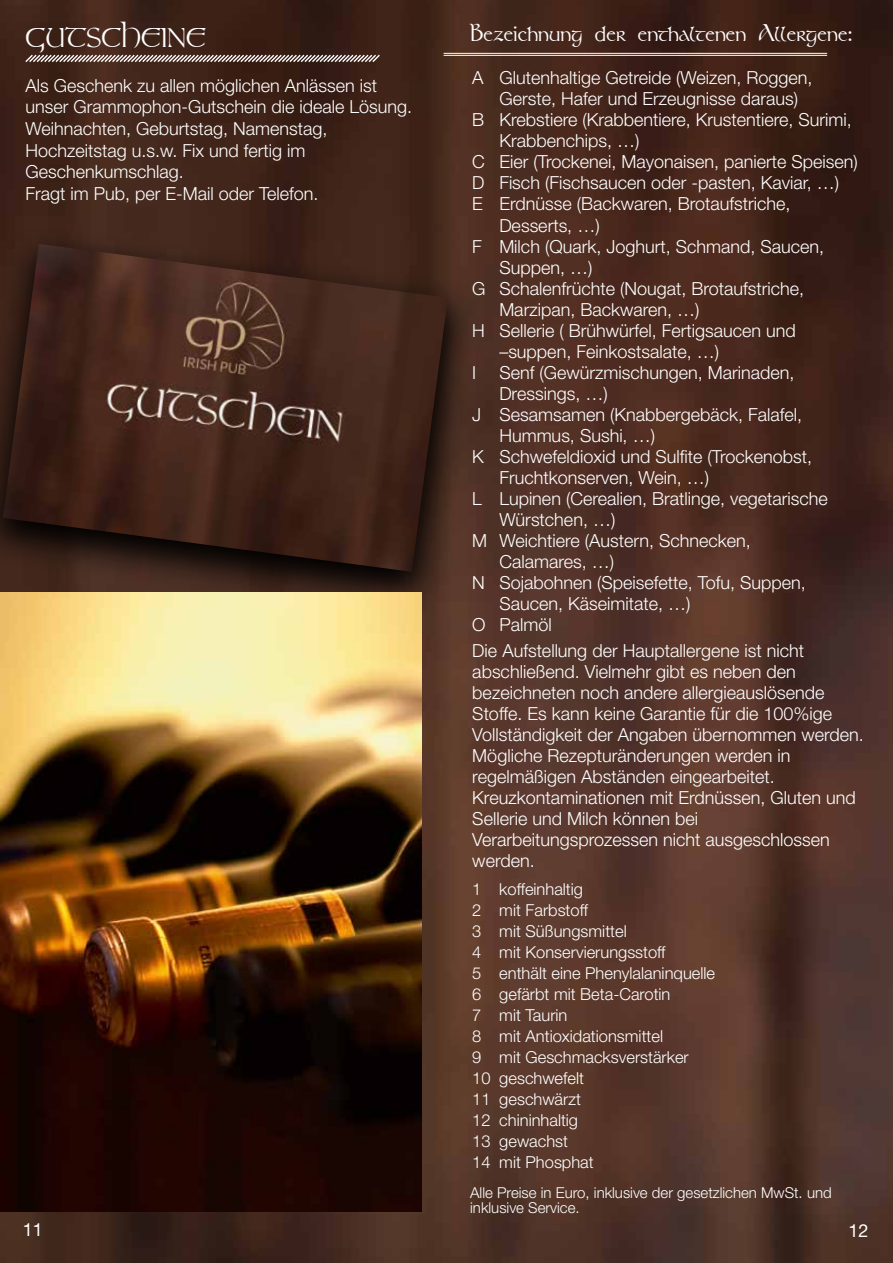
<style>
.page{position:relative;width:893px;height:1263px;background:#fff}
.page>*{position:absolute;margin:0;border:0;box-sizing:border-box;transform-origin:0 0}
.t1{font:27px "Stonehenge";color:#fff}
.t2{font:24px "Stonehenge";color:#fff}
.t3{font:300 18px/21px "Helvetica Neue";color:#fff}
.t4{font:18px "Helvetica Neue";color:#fff}
.t5{font:300 16.5px/21px "Helvetica Neue";color:#fff}
.t6{font:300 15px/15px "Helvetica Neue";color:#fff}
</style>
<div class="page">
<img style="left:0;top:0;width:893px;height:1263px">
<hr style="left:444px;top:53px;width:383px;height:1px;background:#fff">
<hr style="left:444px;top:55px;width:383px;height:1px;background:#fff">
<svg style="left:0;top:228px;width:479px;height:390px;background:#452a1f"></svg>
<img style="left:3px;top:244px;width:445px;height:328px">
<svg style="left:24px;top:53px;width:357px;height:11px;background:#77645d"></svg>
<img style="left:0;top:592px;width:421px;height:619px">
<h1 class="t1" style="left:25px;top:21px;width:183px">GUTSCHEINE</h1>
<p class="t3" style="left:25px;top:74px;width:388px;line-height:21.6px">Als Geschenk zu allen möglichen Anlässen ist unser Grammophon-Gutschein die ideale Lösung.<br>Weihnachten, Geburtstag, Namenstag, Hochzeitstag u.s.w. Fix und fertig im Geschenkumschlag.<br>Fragt im Pub, per E-Mail oder Telefon.</p>
<p class="t4" style="left:23px;top:1219px;width:22px">11</p>
<h2 class="t2" style="left:470px;top:18px;width:384px">Bezeichnung der enthaltenen Allergene:</h2>
<p class="t3" style="left:472px;top:67px;width:342px">A Glutenhaltige Getreide (Weizen, Roggen,</p>
<p class="t3" style="left:499px;top:88px;width:300px">Gerste, Hafer und Erzeugnisse daraus)</p>
<p class="t3" style="left:472px;top:109px;width:381px">B Krebstiere (Krabbentiere, Krustentiere, Surimi,</p>
<p class="t3" style="left:499px;top:130px;width:142px">Krabbenchips, …)</p>
<p class="t3" style="left:472px;top:151px;width:387px">C Eier (Trockenei, Mayonaisen, panierte Speisen)</p>
<p class="t3" style="left:472px;top:172px;width:368px">D Fisch (Fischsaucen oder -pasten, Kaviar, …)</p>
<p class="t3" style="left:472px;top:193px;width:320px">E Erdnüsse (Backwaren, Brotaufstriche,</p>
<p class="t3" style="left:499px;top:214px;width:102px">Desserts, …)</p>
<p class="t3" style="left:472px;top:235px;width:353px">F Milch (Quark, Joghurt, Schmand, Saucen,</p>
<p class="t3" style="left:499px;top:256px;width:95px">Suppen, …)</p>
<p class="t3" style="left:472px;top:277px;width:333px">G Schalenfrüchte (Nougat, Brotaufstriche,</p>
<p class="t3" style="left:499px;top:298px;width:202px">Marzipan, Backwaren, …)</p>
<p class="t3" style="left:472px;top:319px;width:325px">H Sellerie ( Brühwürfel, Fertigsaucen und</p>
<p class="t3" style="left:499px;top:340px;width:221px">–suppen, Feinkostsalate, …)</p>
<p class="t3" style="left:472px;top:361px;width:5px">I</p>
<p class="t3" style="left:499px;top:361px;width:297px">Senf (Gewürzmischungen, Marinaden,</p>
<p class="t3" style="left:499px;top:382px;width:110px">Dressings, …)</p>
<p class="t3" style="left:472px;top:403px;width:331px">J Sesamsamen (Knabbergebäck, Falafel,</p>
<p class="t3" style="left:499px;top:424px;width:157px">Hummus, Sushi, …)</p>
<p class="t3" style="left:472px;top:445px;width:341px">K Schwefeldioxid und Sulfite (Trockenobst,</p>
<p class="t3" style="left:499px;top:466px;width:211px">Fruchtkonserven, Wein, …)</p>
<p class="t3" style="left:472px;top:487px;width:357px">L Lupinen (Cerealien, Bratlinge, vegetarische</p>
<p class="t3" style="left:499px;top:508px;width:118px">Würstchen, …)</p>
<p class="t3" style="left:472px;top:529px;width:280px">M Weichtiere (Austern, Schnecken,</p>
<p class="t3" style="left:499px;top:550px;width:116px">Calamares, …)</p>
<p class="t3" style="left:472px;top:571px;width:335px">N Sojabohnen (Speisefette, Tofu, Suppen,</p>
<p class="t3" style="left:499px;top:592px;width:193px">Saucen, Käseimitate, …)</p>
<p class="t3" style="left:472px;top:613px;width:81px">O Palmöl</p>
<p class="t3" style="left:472px;top:640px;width:393px">Die Aufstellung der Hauptallergene ist nicht abschließend. Vielmehr gibt es neben den bezeichneten noch andere allergieauslösende Stoffe. Es kann keine Garantie für die 100%ige Vollständigkeit der Angaben übernommen werden.<br>Mögliche Rezepturänderungen werden in regelmäßigen Abständen eingearbeitet.<br>Kreuzkontaminationen mit Erdnüssen, Gluten und Sellerie und Milch können bei Verarbeitungsprozessen nicht ausgeschlossen werden.</p>
<p class="t5" style="left:472px;top:878px;width:244px">1 koffeinhaltig<br>2 mit Farbstoff<br>3 mit Süßungsmittel<br>4 mit Konservierungsstoff<br>5 enthält eine Phenylalaninquelle<br>6 gefärbt mit Beta-Carotin<br>7 mit Taurin<br>8 mit Antioxidationsmittel<br>9 mit Geschmacksverstärker<br>10 geschwefelt<br>11 geschwärzt<br>12 chininhaltig<br>13 gewachst<br>14 mit Phosphat</p>
<p class="t6" style="left:470px;top:1184px;width:363px">Alle Preise in Euro, inklusive der gesetzlichen MwSt. und inklusive Service.</p>
<p class="t4" style="left:848px;top:1220px;width:22px">12</p>
</div>
